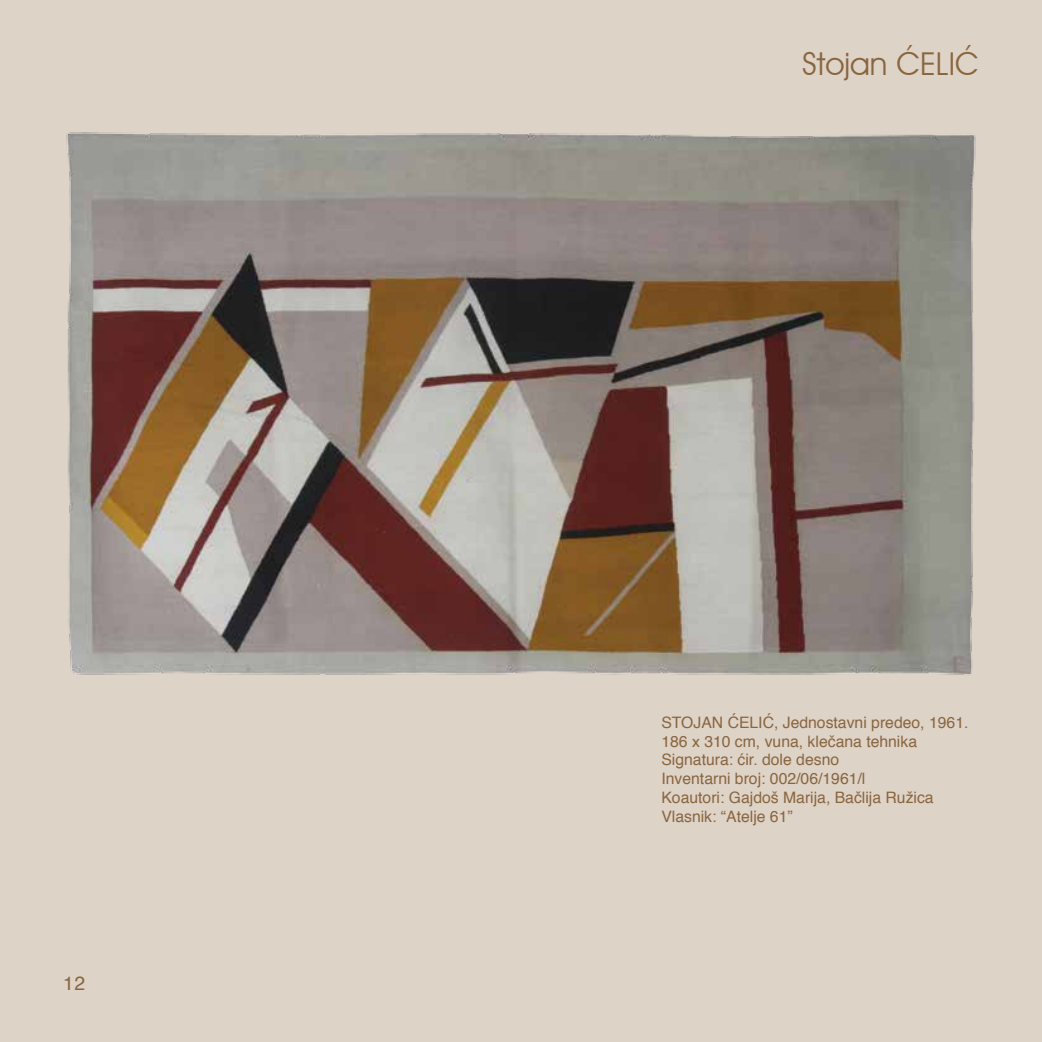
<style>
.page{position:relative;width:1042px;height:1042px;background:#ded3c7}
.page>*{position:absolute;margin:0;border:0;box-sizing:border-box;transform-origin:0 0}
.t1{font:31.5px "Avant Garde IT Cby BT";color:#89653f}
.t2{font:19.25px "Helvetica";color:#89653f}
.t3{font:15.75px/18.9px "Helvetica";color:#89653f}
</style>
<div class="page">
<img style="left:66px;top:132px;width:910px;height:543px">
<p class="t2" style="left:63px;top:968px;width:24px">12</p>
<h1 class="t1" style="left:802px;top:45px;width:178px">Stojan ĆELIĆ</h1>
<p class="t3" style="left:661px;top:713px;width:308px">STOJAN ĆELIĆ, Jednostavni predeo, 1961.<br>186 x 310 cm, vuna, klečana tehnika Signatura: ćir. dole desno<br>Inventarni broj: 002/06/1961/l<br>Koautori: Gajdoš Marija, Bačlija Ružica Vlasnik: “Atelje 61”</p>
</div>
